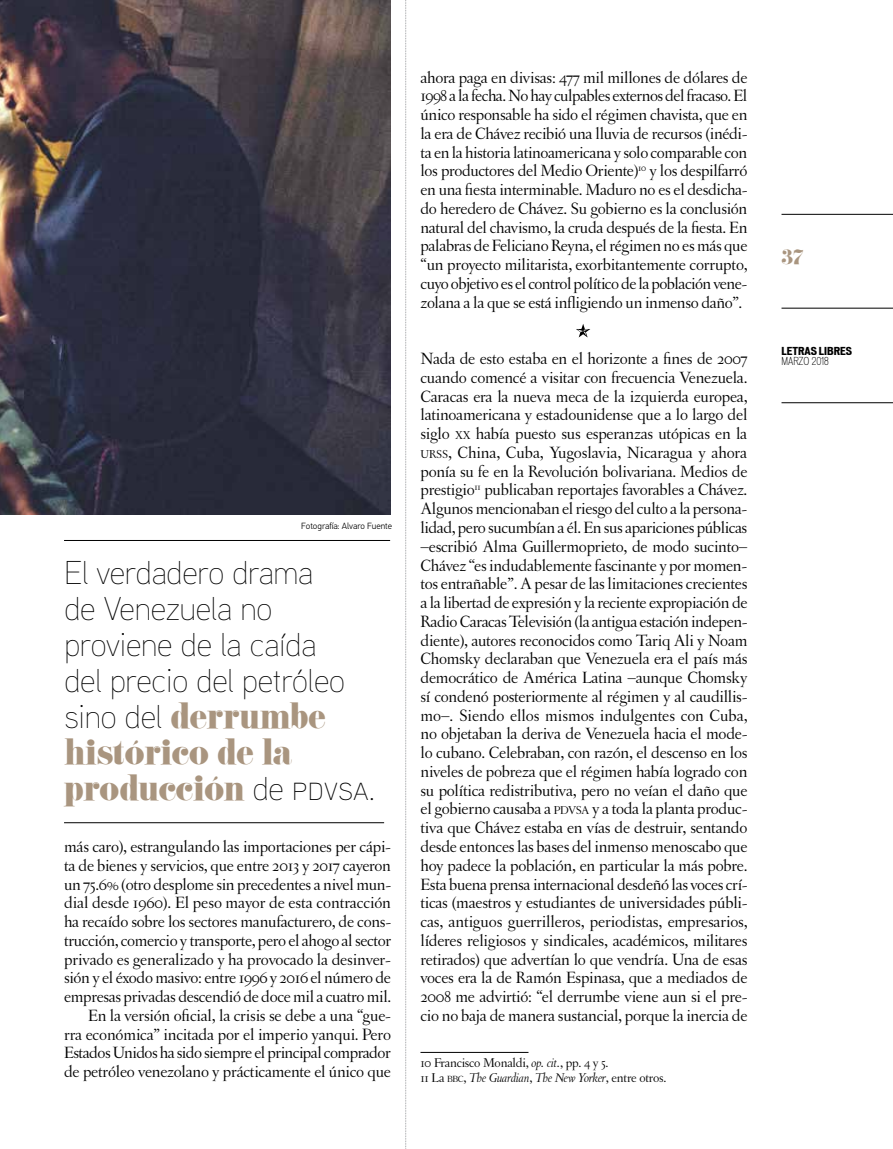
<style>
.page{position:relative;width:893px;height:1149px;background:#fff}
.page>*{position:absolute;margin:0;border:0;box-sizing:border-box;transform-origin:0 0}
.t1{font:100 33px/36px "Aaux Next";letter-spacing:-.01em;color:#000}
.t2{font:31.5px/36px "Eloquent JF";letter-spacing:-.01em;color:#a9957f}
.t3{font:18px "Eloquent JF";color:#a9957f}
.t4{font:17.25px/18.8px "Letras Oldstyle";letter-spacing:-.015em;color:#000;text-align:justify}
.t5{font:13.5px/15px "Letras Oldstyle";letter-spacing:-.015em;color:#000}
.t6{font:700 expanded 10.5px "Vonnes";color:#000}
.t7{font:300 condensed 10.5px "Vonnes";color:#000}
.t8{font:300 9px "PF Din Text Pro";color:#000}
.s1{font-family:"Aaux Next";font-weight:100;font-size:33px;color:#000}
.s2{font-size:12.15px}
.s3{font-style:italic}
.s4{font-size:9.45px}
</style>
<div class="page">
<svg style="left:405px;top:0;width:2px;height:1149px"></svg>
<hr style="left:781px;top:214px;width:112px;height:1px;background:#000">
<hr style="left:781px;top:308px;width:112px;height:1px;background:#000">
<hr style="left:781px;top:402px;width:112px;height:1px;background:#000">
<hr style="left:420px;top:1051px;width:108px;height:1px;background:#000">
<hr style="left:64px;top:540px;width:326px;height:1px;background:#000">
<hr style="left:64px;top:822px;width:320px;height:1px;background:#000">
<svg style="left:576px;top:324px;width:14px;height:13px"></svg>
<img style="left:0;top:0;width:391px;height:514px">
<p class="t8" style="left:301px;top:521px;width:92px">Fotografía: Alvaro Fuente</p>
<h1 class="t1" style="left:64px;top:553px;width:282px">El verdadero drama de Venezuela no proviene de la caída del precio del petróleo</h1>
<h2 class="t2" style="left:64px;top:696px;width:313px"><span class="s1">sino del</span> derrumbe histórico de la producción <span class="s1">de pdvsa.</span></h2>
<p class="t4" style="left:64px;top:836px;width:329px;text-align:right">más caro), estrangulando las importaciones per cápi&shy;ta de bienes y servicios, que entre 2013 y 2017 cayeron un 75.6% (otro desplome sin precedentes a nivel mun&shy;dial desde 1960). El peso mayor de esta contracción ha recaído sobre los sectores manufacturero, de cons&shy;trucción, comercio y transporte, pero el ahogo al sector privado es generalizado y ha provocado la desinver&shy;sión y el éxodo masivo: entre 1996 y 2016 el número de empresas privadas descendió de doce mil a cuatro mil.<br>En la versión oficial, la crisis se debe a una “gue-<br>rra económica” incitada por el imperio yanqui. Pero Estados Unidos ha sido siempre el principal comprador de petróleo venezolano y prácticamente el único que</p>
<p class="t4" style="left:420px;top:68px;width:329px">ahora paga en divisas: 477 mil millones de dólares de 1998 a la fecha. No hay culpables externos del fracaso. El único responsable ha sido el régimen chavista, que en la era de Chávez recibió una lluvia de recursos (inédi&shy;ta en la historia latinoamericana y solo comparable con los productores del Medio Oriente)<sup>10</sup> y los despilfarró en una fiesta interminable. Maduro no es el desdicha&shy;do heredero de Chávez. Su gobierno es la conclusión natural del chavismo, la cruda después de la fiesta. En palabras de Feliciano Reyna, el régimen no es más que “un proyecto militarista, exorbitantemente corrupto, cuyo objetivo es el control político de la población vene&shy;zolana a la que se está infligiendo un inmenso daño”.</p>
<p class="t4" style="left:420px;top:349px;width:329px">Nada de esto estaba en el horizonte a fines de 2007 cuando comencé a visitar con frecuencia Venezuela.<br>Caracas era la nueva meca de la izquierda europea, latinoamericana y estadounidense que a lo largo del siglo <span class="s2">XX</span> había puesto sus esperanzas utópicas en la <span class="s2">URSS</span>, China, Cuba, Yugoslavia, Nicaragua y ahora ponía su fe en la Revolución bolivariana. Medios de prestigio<sup>11</sup> publicaban reportajes favorables a Chávez.<br>Algunos mencionaban el riesgo del culto a la persona&shy;lidad, pero sucumbían a él. En sus apariciones públicas –escribió Alma Guillermoprieto, de modo sucinto– Chávez “es indudablemente fascinante y por momen&shy;tos entrañable”. A pesar de las limitaciones crecientes a la libertad de expresión y la reciente expropiación de Radio Caracas Televisión (la antigua estación indepen&shy;diente), autores reconocidos como Tariq Ali y Noam Chomsky declaraban que Venezuela era el país más democrático de América Latina –aunque Chomsky sí condenó posteriormente al régimen y al caudillis&shy;mo–. Siendo ellos mismos indulgentes con Cuba, no objetaban la deriva de Venezuela hacia el mode&shy;lo cubano. Celebraban, con razón, el descenso en los niveles de pobreza que el régimen había logrado con su política redistributiva, pero no veían el daño que el gobierno causaba a <span class="s2">PDVSA</span> y a toda la planta produc&shy;tiva que Chávez estaba en vías de destruir, sentando desde entonces las bases del inmenso menoscabo que hoy padece la población, en particular la más pobre.<br>Esta buena prensa internacional desdeñó las voces crí&shy;ticas (maestros y estudiantes de universidades públi&shy;cas, antiguos guerrilleros, periodistas, empresarios, líderes religiosos y sindicales, académicos, militares retirados) que advertían lo que vendría. Una de esas voces era la de Ramón Espinasa, que a mediados de 2008 me advirtió: “el derrumbe viene aun si el pre&shy;cio no baja de manera sustancial, porque la inercia de</p>
<p class="t5" style="left:420px;top:1055px;width:247px">10 Francisco Monaldi, <span class="s3">op. cit.</span>, pp. 4 y 5.<br>11 La <span class="s4">BBC</span>, <span class="s3">The Guardian</span>, <span class="s3">The New Yorker</span>, entre otros.</p>
<p class="t3" style="left:781px;top:245px;width:23px">37</p>
<p class="t6" style="left:781px;top:344px;width:72px">LETRAS LIBRES</p>
<p class="t7" style="left:781px;top:355px;width:49px">MARZO 2018</p>
</div>
